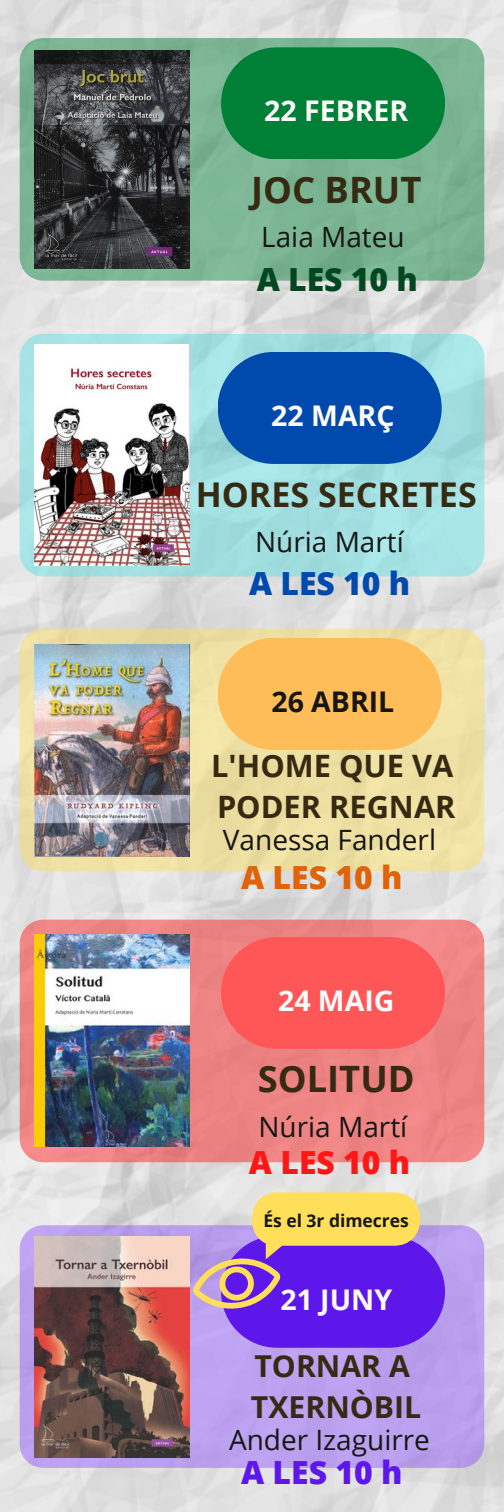
<style>
.page{position:relative;width:504px;height:1512px;background:#fff}
.page>*{position:absolute;margin:0;border:0;box-sizing:border-box;transform-origin:0 0}
.t1{font:700 36.4px "Open Sans";color:#362a13}
.t2{font:700 33.95px "Open Sans";color:#362a13}
.t3{font:800 31.85px "Open Sans";color:#034720}
.t4{font:800 31.85px "Open Sans";color:#004aad}
.t5{font:800 31.85px "Open Sans";color:#df6308}
.t6{font:800 31.85px "Open Sans";color:#ff1616}
.t7{font:800 31.85px "Open Sans";color:#5e17eb}
.t8{font:700 30.8px/40.9px "Open Sans";color:#362a13}
.t9{font:700 30.1px/40.2px "Open Sans";color:#362a13}
.t10{font:700 28.35px "Open Sans";color:#fdfbfb}
.t11{font:700 28.35px "Open Sans";color:#161615}
.t12{font:28px "Open Sans";color:#161615}
.t13{font:700 17.5px "Open Sans";color:#161615}
</style>
<div class="page">
<img style="left:0;top:0;width:504px;height:1512px">
<div style="left:20px;top:334px;width:464px;height:242px;background:#a4e1e3;border-radius:24px"></div>
<img style="left:35px;top:345px;width:155px;height:220px">
<div style="left:20px;top:38px;width:464px;height:243px;background:#7bb594;border-radius:24px"></div>
<img style="left:35px;top:50px;width:155px;height:218px">
<div style="left:20px;top:629px;width:464px;height:242px;background:#efe0a3;border-radius:24px"></div>
<img style="left:35px;top:644px;width:155px;height:213px">
<div style="left:20px;top:920px;width:464px;height:242px;background:#ee8484;border-radius:24px"></div>
<img style="left:35px;top:934px;width:155px;height:213px">
<div style="left:20px;top:1225px;width:464px;height:243px;background:#bba1ef;border-radius:24px"></div>
<img style="left:35px;top:1237px;width:155px;height:220px">
<div style="left:221px;top:47px;width:224px;height:112px;background:#008037;border-radius:56px"></div>
<div style="left:218px;top:352px;width:224px;height:112px;background:#004aad;border-radius:56px"></div>
<div style="left:218px;top:638px;width:224px;height:112px;background:#ffbd59;border-radius:56px"></div>
<div style="left:221px;top:937px;width:224px;height:112px;background:#ff5757;border-radius:56px"></div>
<div style="left:221px;top:1236px;width:224px;height:112px;background:#5e17eb;border-radius:56px"></div>
<svg style="left:189px;top:1252px;width:92px;height:64px"></svg>
<svg style="left:252px;top:1192px;width:168px;height:54px"></svg>
<p class="t10" style="left:264px;top:91px;width:146px">22 FEBRER</p>
<h1 class="t1" style="left:251px;top:164px;width:172px">JOC BRUT</h1>
<p class="t12" style="left:261px;top:217px;width:145px">Laia Mateu</p>
<p class="t3" style="left:257px;top:257px;width:163px">A LES 10 h</p>
<p class="t10" style="left:271px;top:396px;width:125px">22 MARÇ</p>
<p class="t2" style="left:196px;top:470px;width:282px">HORES SECRETES</p>
<p class="t12" style="left:255px;top:522px;width:150px">Núria Martí</p>
<p class="t4" style="left:249px;top:561px;width:163px">A LES 10 h</p>
<p class="t11" style="left:271px;top:681px;width:124px">26 ABRIL</p>
<p class="t8" style="left:211px;top:744px;width:246px">L'HOME QUE VA<br>PODER REGNAR</p>
<p class="t12" style="left:223px;top:820px;width:215px">Vanessa Fanderl</p>
<p class="t5" style="left:241px;top:855px;width:163px">A LES 10 h</p>
<p class="t10" style="left:278px;top:980px;width:118px">24 MAIG</p>
<h1 class="t1" style="left:258px;top:1053px;width:158px">SOLITUD</h1>
<p class="t12" style="left:259px;top:1107px;width:150px">Núria Martí</p>
<p class="t6" style="left:249px;top:1140px;width:163px">A LES 10 h</p>
<p class="t13" style="left:263px;top:1208px;width:147px">És el 3r dimecres</p>
<p class="t10" style="left:280px;top:1279px;width:113px">21 JUNY</p>
<p class="t9" style="left:251px;top:1345px;width:172px">TORNAR A<br>TXERNÒBIL</p>
<p class="t12" style="left:229px;top:1420px;width:202px">Ander Izaguirre</p>
<p class="t7" style="left:241px;top:1450px;width:163px">A LES 10 h</p>
</div>
